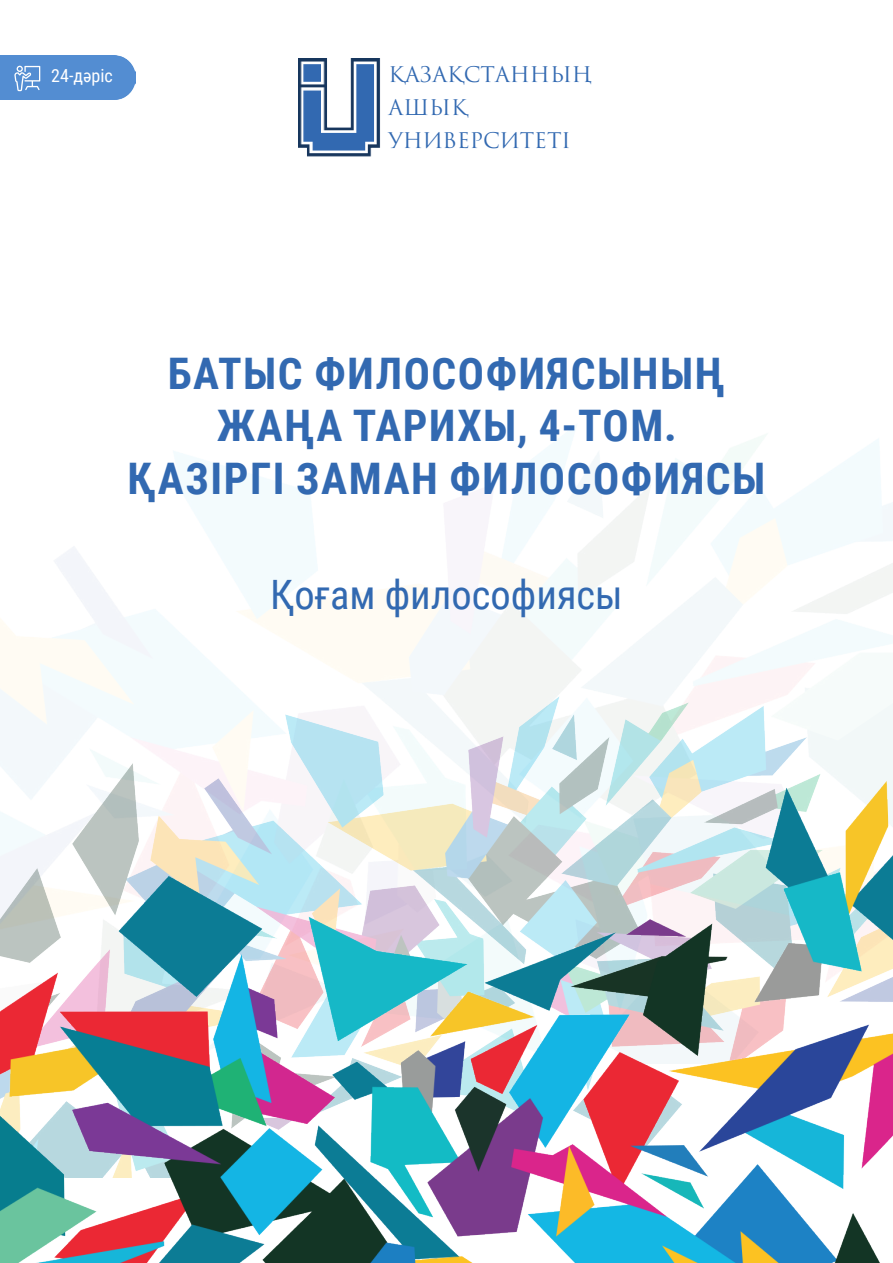
<style>
.page{position:relative;width:893px;height:1263px;background:#fff}
.page>*{position:absolute;margin:0;border:0;box-sizing:border-box;transform-origin:0 0}
.t1{font:700 43.5px/52.2px "Roboto Condensed";letter-spacing:.035em;color:#3269b1;text-align:center}
.t2{font:40.5px "Roboto Condensed";color:#3269b1}
.t3{font:21px "Trajan Pro 3";color:#3269b1}
.t4{font:18px "Roboto Condensed";color:#fff}
</style>
<div class="page">
<img style="left:0;top:425px;width:893px;height:638px">
<img style="left:0;top:696px;width:892px;height:33px">
<img style="left:0;top:729px;width:892px;height:534px">
<div style="left:0;top:55px;width:136px;height:45px;background:#538dd2"></div>
<svg style="left:14px;top:66px;width:26px;height:25px"></svg>
<img style="left:298px;top:58px;width:82px;height:99px">
<p class="t4" style="left:51px;top:63px;width:63px">24-дәріс</p>
<p class="t3" style="left:389px;top:60px;width:205px">ҚАЗАҚСТАННЫҢ</p>
<p class="t3" style="left:389px;top:93px;width:81px">АШЫҚ</p>
<p class="t3" style="left:389px;top:126px;width:184px">УНИВЕРСИТЕТІ</p>
<p class="t1" style="left:128px;top:346px;width:639px">БАТЫС ФИЛОСОФИЯСЫНЫҢ<br>ЖАҢА ТАРИХЫ, 4-ТОМ.<br>ҚАЗІРГІ ЗАМАН ФИЛОСОФИЯСЫ</p>
<p class="t2" style="left:270px;top:566px;width:354px">Қоғам философиясы</p>
</div>
